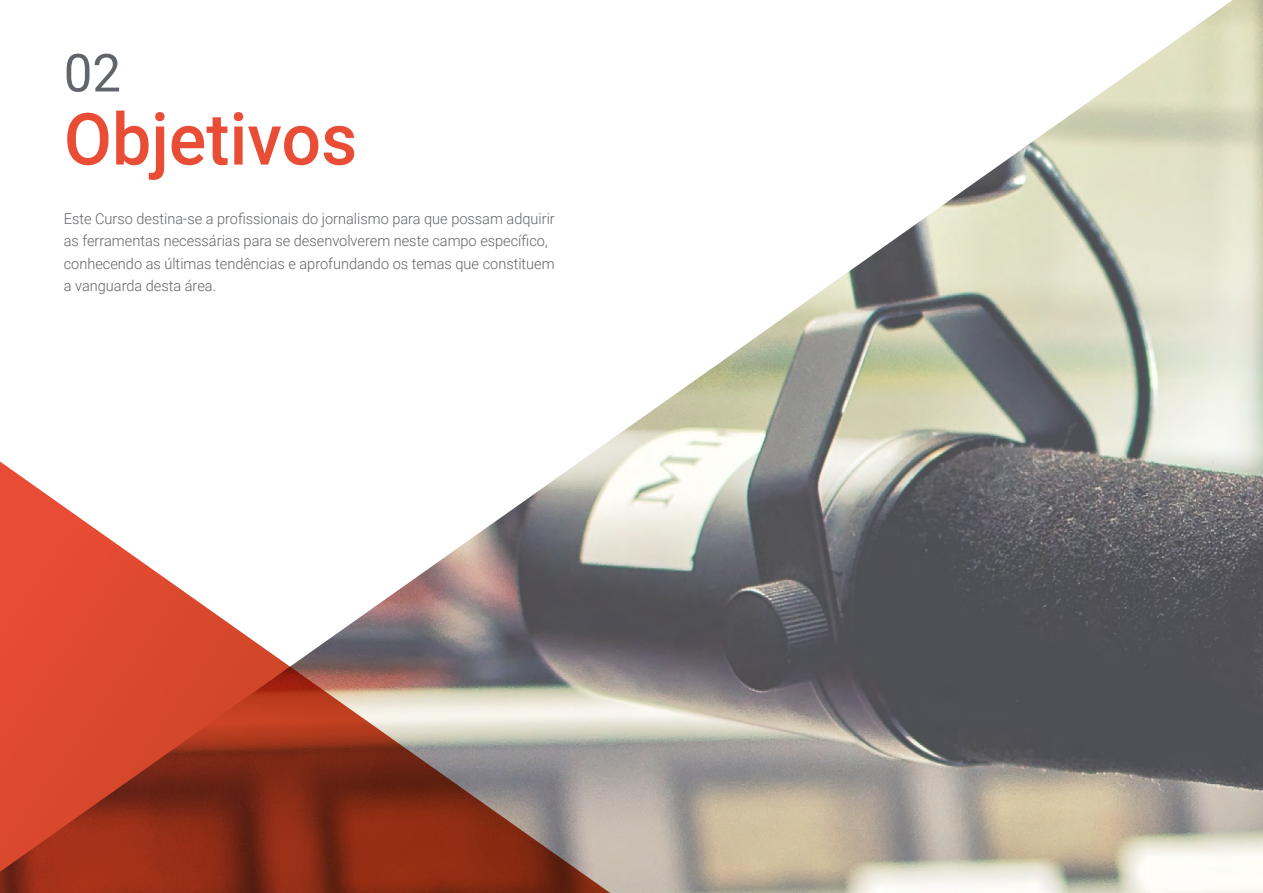
<style>
.page{position:relative;width:1263px;height:893px;background:#fff}
.page>*{position:absolute;margin:0;border:0;box-sizing:border-box;transform-origin:0 0}
.t1{font:500 72px "Roboto";color:#e94d35}
.t2{font:52.5px "Roboto";color:#61646a}
.t3{font:300 15px/22.5px "Roboto";color:#61646a}
</style>
<div class="page">
<img style="left:602px;top:0;width:661px;height:893px">
<svg style="left:0;top:446px;width:640px;height:447px"></svg>
<h2 class="t2" style="left:64px;top:36px;width:59px">02</h2>
<h1 class="t1" style="left:64px;top:89px;width:295px">Objetivos</h1>
<p class="t3" style="left:64px;top:207px;width:492px">Este Curso destina-se a profissionais do jornalismo para que possam adquirir as ferramentas necessárias para se desenvolverem neste campo específico, conhecendo as últimas tendências e aprofundando os temas que constituem a vanguarda desta área.</p>
</div>
